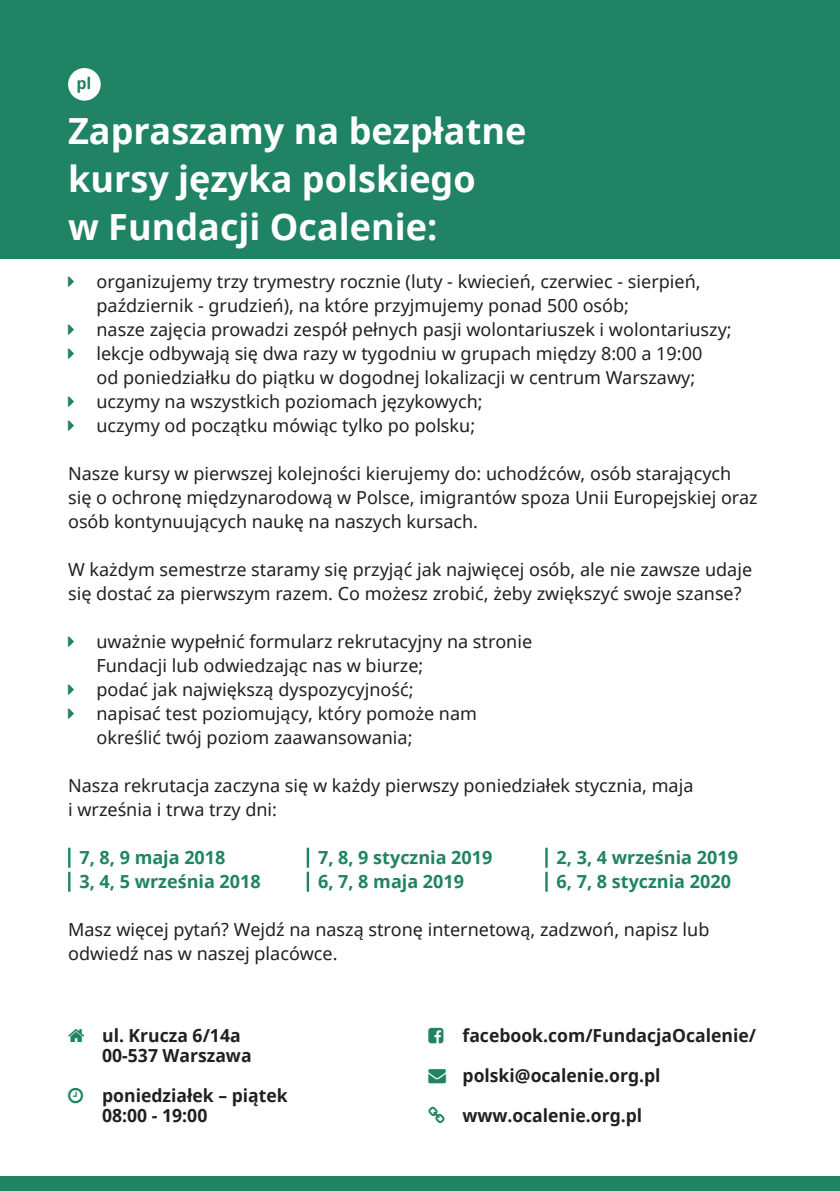
<style>
.page{position:relative;width:840px;height:1191px;background:#fff}
.page>*{position:absolute;margin:0;border:0;box-sizing:border-box;transform-origin:0 0}
.t1{font:700 36px/48px "Noto Sans";color:#fff}
.t2{font:18px/24px "Noto Sans";color:#231f20}
.t3{font:700 18px/20px "Noto Sans";color:#231f20}
.Paragraph_Style_10{font:700 18px "Noto Sans";color:#1f8364}
.lang{font:700 16px "Noto Sans";color:#1f8364}
</style>
<div class="page">
<div style="left:0;top:0;width:839px;height:259px;background:#1f8364"></div>
<div style="left:0;top:1176px;width:839px;height:15px;background:#1f8364"></div>
<hr style="left:68px;top:847px;width:2px;height:20px;background:#1f8364">
<hr style="left:68px;top:871px;width:2px;height:20px;background:#1f8364">
<hr style="left:306px;top:847px;width:3px;height:20px;background:#1f8364">
<hr style="left:306px;top:871px;width:3px;height:20px;background:#1f8364">
<hr style="left:545px;top:847px;width:2px;height:20px;background:#1f8364">
<hr style="left:545px;top:871px;width:2px;height:20px;background:#1f8364">
<div style="left:68px;top:68px;width:33px;height:33px;background:#fff;border-radius:50%"></div>
<p class="lang" style="left:76px;top:72px;width:17px">pl</p>
<p class="t1" style="left:68px;top:106px;width:459px">Zapraszamy na bezpłatne kursy języka polskiego<br>w Fundacji Ocalenie:</p>
<p class="t2" style="left:96px;top:269px;width:605px">organizujemy trzy trymestry rocznie (luty - kwiecień, czerwiec - sierpień, październik - grudzień), na które przyjmujemy ponad 500 osób;</p>
<p class="t2" style="left:96px;top:317px;width:636px">nasze zajęcia prowadzi zespół pełnych pasji wolontariuszek i wolontariuszy;</p>
<p class="t2" style="left:96px;top:341px;width:607px">lekcje odbywają się dwa razy w tygodniu w grupach między 8:00 a 19:00 od poniedziałku do piątku w dogodnej lokalizacji w centrum Warszawy;</p>
<p class="t2" style="left:96px;top:389px;width:387px">uczymy na wszystkich poziomach językowych;</p>
<p class="t2" style="left:96px;top:413px;width:380px">uczymy od początku mówiąc tylko po polsku;</p>
<p class="t2" style="left:68px;top:461px;width:690px">Nasze kursy w pierwszej kolejności kierujemy do: uchodźców, osób starających się o ochronę międzynarodową w Polsce, imigrantów spoza Unii Europejskiej oraz osób kontynuujących naukę na naszych kursach.</p>
<p class="t2" style="left:68px;top:557px;width:685px">W każdym semestrze staramy się przyjąć jak najwięcej osób, ale nie zawsze udaje się dostać za pierwszym razem. Co możesz zrobić, żeby zwiększyć swoje szanse?</p>
<p class="t2" style="left:96px;top:629px;width:437px">uważnie wypełnić formularz rekrutacyjny na stronie<br>Fundacji lub odwiedzając nas w biurze;</p>
<p class="t2" style="left:96px;top:677px;width:318px">podać jak największą dyspozycyjność;</p>
<p class="t2" style="left:96px;top:701px;width:382px">napisać test poziomujący, który pomoże nam określić twój poziom zaawansowania;</p>
<p class="t2" style="left:68px;top:773px;width:626px">Nasza rekrutacja zaczyna się w każdy pierwszy poniedziałek stycznia, maja i września i trwa trzy dni:</p>
<p class="Paragraph_Style_10" style="left:79px;top:845px;width:147px">7, 8, 9 maja 2018</p>
<p class="Paragraph_Style_10" style="left:79px;top:869px;width:183px">3, 4, 5 września 2018</p>
<p class="Paragraph_Style_10" style="left:556px;top:845px;width:183px">2, 3, 4 września 2019</p>
<p class="Paragraph_Style_10" style="left:556px;top:869px;width:176px">6, 7, 8 stycznia 2020</p>
<p class="t2" style="left:68px;top:917px;width:642px">Masz więcej pytań? Wejdź na naszą stronę internetową, zadzwoń, napisz lub odwiedź nas w naszej placówce.</p>
<p class="Paragraph_Style_10" style="left:318px;top:845px;width:176px">7, 8, 9 stycznia 2019</p>
<p class="Paragraph_Style_10" style="left:318px;top:869px;width:147px">6, 7, 8 maja 2019</p>
<p class="t3" style="left:102px;top:1025px;width:151px">ul. Krucza 6/14a<br>00-537 Warszawa</p>
<p class="t3" style="left:102px;top:1085px;width:187px">poniedziałek – piątek<br>08:00 - 19:00</p>
<p class="t3" style="left:462px;top:1025px;width:295px">facebook.com/FundacjaOcalenie/</p>
<p class="t3" style="left:462px;top:1065px;width:199px">polski@ocalenie.org.pl</p>
<p class="t3" style="left:462px;top:1105px;width:181px">www.ocalenie.org.pl</p>
</div>
